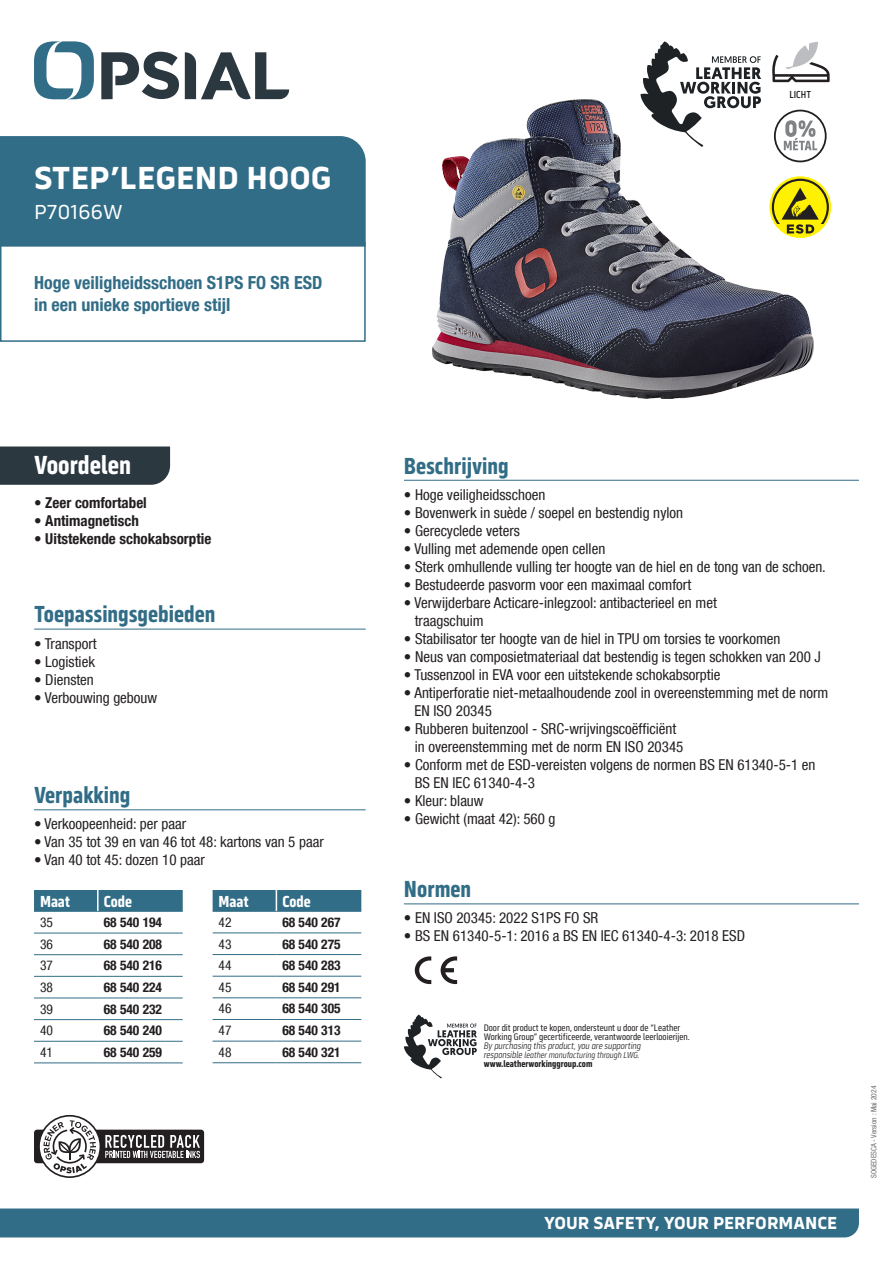
<style>
.page{position:relative;width:893px;height:1263px;background:#fff}
.page>*{position:absolute;margin:0;border:0;box-sizing:border-box;transform-origin:0 0}
.t1{font:700 33px "Serca";color:#fff}
.t2{font:700 27px "Serca Condensed";color:#fff}
.t3{font:700 24px "Serca Condensed";color:#326d87}
.t4{font:21px "Serca";letter-spacing:-.005em;color:#fff}
.t5{font:700 condensed 18px/21.6px "Helvetica Neue LT Com";color:#326d87}
.t6{font:700 18px "Serca";color:#fff}
.t7{font:700 16.5px "Serca Condensed";color:#fff}
.t8{font:condensed 15px/18px "Helvetica Neue LT Com";color:#231f20}
.t9{font:700 condensed 15px "Helvetica Neue LT Com";color:#231f20}
.t10{font:700 condensed 13.5px "Helvetica Neue LT Com";color:#231f20}
.t11{font:condensed 13.5px "Helvetica Neue LT Com";color:#231f20}
.t12{font:500 10.5px "Serca Condensed";color:#231f20}
.t13{font:9.75px/9px "Serca Condensed";color:#231f20}
.t14{font:italic 300 9.75px "Serca Condensed";color:#231f20}
.t15{font:700 9.75px "Serca Condensed";color:#231f20}
.t16{font:italic 300 9px "Serca Condensed";color:#231f20}
.t17{font:condensed 7.5px "Helvetica Neue LT Com";color:#6c6d70}
.s1{font-size:9.75px}
</style>
<div class="page">
<img style="left:432px;top:99px;width:381px;height:300px">
<div style="left:0;top:1208px;width:859px;height:29px;background:#326d87"></div>
<svg style="left:34px;top:41px;width:60px;height:58px"></svg>
<svg style="left:185px;top:52px;width:104px;height:48px"></svg>
<svg style="left:101px;top:52px;width:78px;height:47px"></svg>
<hr style="left:34px;top:809px;width:332px;height:1px;background:#326d87">
<div style="left:34px;top:890px;width:149px;height:21px;background:#326d87"></div>
<hr style="left:34px;top:911px;width:64px;height:1px;background:#326d87">
<hr style="left:98px;top:911px;width:85px;height:1px;background:#326d87">
<hr style="left:34px;top:933px;width:64px;height:1px;background:#326d87">
<hr style="left:98px;top:933px;width:85px;height:1px;background:#326d87">
<hr style="left:34px;top:954px;width:64px;height:1px;background:#326d87">
<hr style="left:98px;top:954px;width:85px;height:1px;background:#326d87">
<hr style="left:34px;top:976px;width:64px;height:1px;background:#326d87">
<hr style="left:98px;top:976px;width:85px;height:1px;background:#326d87">
<hr style="left:34px;top:997px;width:64px;height:1px;background:#326d87">
<hr style="left:98px;top:997px;width:85px;height:1px;background:#326d87">
<hr style="left:34px;top:1019px;width:64px;height:1px;background:#326d87">
<hr style="left:98px;top:1019px;width:85px;height:1px;background:#326d87">
<hr style="left:34px;top:1041px;width:64px;height:1px;background:#326d87">
<hr style="left:98px;top:1041px;width:85px;height:1px;background:#326d87">
<hr style="left:34px;top:1062px;width:64px;height:1px;background:#326d87">
<hr style="left:98px;top:1062px;width:85px;height:1px;background:#326d87">
<hr style="left:97px;top:890px;width:2px;height:21px;background:#fff">
<hr style="left:213px;top:911px;width:63px;height:1px;background:#326d87">
<hr style="left:276px;top:911px;width:85px;height:1px;background:#326d87">
<hr style="left:213px;top:932px;width:63px;height:1px;background:#326d87">
<hr style="left:276px;top:932px;width:85px;height:1px;background:#326d87">
<hr style="left:213px;top:954px;width:63px;height:1px;background:#326d87">
<hr style="left:276px;top:954px;width:85px;height:1px;background:#326d87">
<hr style="left:213px;top:976px;width:63px;height:1px;background:#326d87">
<hr style="left:276px;top:976px;width:85px;height:1px;background:#326d87">
<hr style="left:213px;top:997px;width:63px;height:1px;background:#326d87">
<hr style="left:276px;top:997px;width:85px;height:1px;background:#326d87">
<hr style="left:213px;top:1019px;width:63px;height:1px;background:#326d87">
<hr style="left:276px;top:1019px;width:85px;height:1px;background:#326d87">
<hr style="left:213px;top:1041px;width:63px;height:1px;background:#326d87">
<hr style="left:276px;top:1041px;width:85px;height:1px;background:#326d87">
<hr style="left:213px;top:1062px;width:63px;height:1px;background:#326d87">
<hr style="left:276px;top:1062px;width:85px;height:1px;background:#326d87">
<div style="left:213px;top:890px;width:148px;height:21px;background:#326d87"></div>
<hr style="left:404px;top:480px;width:455px;height:1px;background:#326d87">
<hr style="left:404px;top:903px;width:455px;height:1px;background:#326d87">
<hr style="left:34px;top:629px;width:332px;height:1px;background:#326d87">
<div style="left:0;top:446px;width:170px;height:39px;background:#2c3840"></div>
<div style="left:0;top:242px;width:366px;height:100px;border:2px solid #326d87"></div>
<div style="left:0;top:136px;width:366px;height:111px;background:#326d87"></div>
<div style="left:774px;top:110px;width:53px;height:52px;border:2px solid #231f20;border-radius:50%"></div>
<svg style="left:784px;top:120px;width:33px;height:30px"></svg>
<svg style="left:772px;top:42px;width:58px;height:40px"></svg>
<svg style="left:769px;top:176px;width:62px;height:62px"></svg>
<svg style="left:772px;top:179px;width:57px;height:55px;background:#c3b925"></svg>
<svg style="left:415px;top:956px;width:16px;height:28px"></svg>
<svg style="left:441px;top:956px;width:16px;height:28px"></svg>
<svg style="left:641px;top:41px;width:120px;height:106px"></svg>
<svg style="left:404px;top:1014px;width:73px;height:64px"></svg>
<div style="left:34px;top:1130px;width:170px;height:33px;background:#231f20;border-radius:3px"></div>
<svg style="left:38px;top:1115px;width:162px;height:63px"></svg>
<h1 class="t1" style="left:34px;top:158px;width:299px">STEP’LEGEND HOOG</h1>
<h3 class="t4" style="left:34px;top:200px;width:91px">P70166W</h3>
<p class="t5" style="left:34px;top:272px;width:290px">Hoge veiligheidsschoen S1PS FO SR ESD in een unieke sportieve stijl</p>
<h2 class="t2" style="left:34px;top:449px;width:98px">Voordelen</h2>
<p class="t9" style="left:34px;top:494px;width:114px">• Zeer comfortabel</p>
<p class="t9" style="left:34px;top:512px;width:106px">• Antimagnetisch</p>
<p class="t9" style="left:34px;top:530px;width:179px">• Uitstekende schokabsorptie</p>
<h3 class="t3" style="left:34px;top:600px;width:183px">Toepassingsgebieden</h3>
<p class="t8" style="left:34px;top:634px;width:64px">• Transport</p>
<p class="t8" style="left:34px;top:652px;width:62px">• Logistiek</p>
<p class="t8" style="left:34px;top:670px;width:61px">• Diensten</p>
<p class="t8" style="left:34px;top:688px;width:124px">• Verbouwing gebouw</p>
<h3 class="t3" style="left:34px;top:781px;width:98px">Verpakking</h3>
<p class="t8" style="left:34px;top:815px;width:154px">• Verkoopeenheid: per paar</p>
<p class="t8" style="left:34px;top:833px;width:291px">• Van 35 tot 39 en van 46 tot 48: kartons van 5 paar</p>
<p class="t8" style="left:34px;top:851px;width:172px">• Van 40 tot 45: dozen 10 paar</p>
<p class="t7" style="left:40px;top:892px;width:32px">Maat</p>
<p class="t7" style="left:104px;top:892px;width:30px">Code</p>
<p class="t11" style="left:40px;top:914px;width:14px">35</p>
<p class="t10" style="left:104px;top:914px;width:60px">68 540 194</p>
<p class="t11" style="left:40px;top:936px;width:14px">36</p>
<p class="t10" style="left:104px;top:936px;width:60px">68 540 208</p>
<p class="t11" style="left:40px;top:957px;width:14px">37</p>
<p class="t10" style="left:104px;top:957px;width:60px">68 540 216</p>
<p class="t11" style="left:40px;top:979px;width:14px">38</p>
<p class="t10" style="left:104px;top:979px;width:60px">68 540 224</p>
<p class="t11" style="left:40px;top:1001px;width:14px">39</p>
<p class="t10" style="left:104px;top:1001px;width:60px">68 540 232</p>
<p class="t11" style="left:40px;top:1022px;width:14px">40</p>
<p class="t10" style="left:104px;top:1022px;width:60px">68 540 240</p>
<p class="t11" style="left:40px;top:1044px;width:14px">41</p>
<p class="t10" style="left:104px;top:1044px;width:60px">68 540 259</p>
<p class="t7" style="left:219px;top:892px;width:32px">Maat</p>
<p class="t7" style="left:282px;top:892px;width:30px">Code</p>
<p class="t11" style="left:219px;top:914px;width:14px">42</p>
<p class="t10" style="left:282px;top:914px;width:60px">68 540 267</p>
<p class="t11" style="left:219px;top:936px;width:14px">43</p>
<p class="t10" style="left:282px;top:936px;width:60px">68 540 275</p>
<p class="t11" style="left:219px;top:957px;width:14px">44</p>
<p class="t10" style="left:282px;top:957px;width:60px">68 540 283</p>
<p class="t11" style="left:219px;top:979px;width:14px">45</p>
<p class="t10" style="left:282px;top:979px;width:60px">68 540 291</p>
<p class="t11" style="left:219px;top:1001px;width:14px">46</p>
<p class="t10" style="left:282px;top:1000px;width:60px">68 540 305</p>
<p class="t11" style="left:219px;top:1022px;width:14px">47</p>
<p class="t10" style="left:282px;top:1022px;width:60px">68 540 313</p>
<p class="t11" style="left:219px;top:1044px;width:14px">48</p>
<p class="t10" style="left:282px;top:1044px;width:60px">68 540 321</p>
<p class="t12" style="left:789px;top:88px;width:23px">LICHT</p>
<h3 class="t3" style="left:404px;top:452px;width:106px">Beschrijving</h3>
<p class="t8" style="left:404px;top:485px;width:143px">• Hoge veiligheidsschoen</p>
<p class="t8" style="left:404px;top:503px;width:281px">• Bovenwerk in suède / soepel en bestendig nylon</p>
<p class="t8" style="left:404px;top:521px;width:117px">• Gerecyclede veters</p>
<p class="t8" style="left:404px;top:539px;width:203px">• Vulling met ademende open cellen</p>
<p class="t8" style="left:404px;top:557px;width:423px">• Sterk omhullende vulling ter hoogte van de hiel en de tong van de schoen.</p>
<p class="t8" style="left:404px;top:575px;width:289px">• Bestudeerde pasvorm voor een maximaal comfort</p>
<p class="t8" style="left:415px;top:593px;width:304px;text-indent:-11px">• Verwijderbare Acticare-inlegzool: antibacterieel en met traagschuim</p>
<p class="t8" style="left:404px;top:629px;width:378px">• Stabilisator ter hoogte van de hiel in TPU om torsies te voorkomen</p>
<p class="t8" style="left:404px;top:647px;width:418px">• Neus van composietmateriaal dat bestendig is tegen schokken van 200 J</p>
<p class="t8" style="left:404px;top:665px;width:318px">• Tussenzool in EVA voor een uitstekende schokabsorptie</p>
<p class="t8" style="left:414px;top:683px;width:415px;text-indent:-10px">• Antiperforatie niet-metaalhoudende zool in overeenstemming met de norm<br>EN ISO 20345</p>
<p class="t8" style="left:415px;top:719px;width:270px;text-indent:-11px">• Rubberen buitenzool - SRC-wrijvingscoëfficiënt in overeenstemming met de norm EN ISO 20345</p>
<p class="t8" style="left:415px;top:755px;width:402px;text-indent:-11px">• Conform met de ESD-vereisten volgens de normen BS EN 61340-5-1 en<br>BS EN IEC 61340-4-3</p>
<p class="t8" style="left:404px;top:791px;width:81px">• Kleur: blauw</p>
<p class="t8" style="left:404px;top:809px;width:153px">• Gewicht (maat 42): 560 g</p>
<h3 class="t3" style="left:404px;top:875px;width:69px">Normen</h3>
<p class="t8" style="left:404px;top:909px;width:196px">• EN ISO 20345: 2022 S1PS FO SR</p>
<p class="t8" style="left:404px;top:927px;width:343px">• BS EN 61340-5-1: 2016 a BS EN IEC 61340-4-3: 2018 ESD</p>
<p class="t13" style="left:484px;top:1023px;width:208px">Door dit product te kopen, ondersteunt u door de “Leather<br>Working Group” gecertificeerde, verantwoorde leerlooierijen.</p>
<p class="t14" style="left:484px;top:1040px;width:159px">By purchasing this product, you are supporting</p>
<p class="t16" style="left:484px;top:1050px;width:157px"><span class="s1">responsible</span> leather manufacturing through LWG.</p>
<p class="t15" style="left:484px;top:1058px;width:110px">www.leatherworkinggroup.com</p>
<p class="t6" style="left:544px;top:1212px;width:295px">YOUR SAFETY, YOUR PERFORMANCE</p>
<p class="t17" style="left:869px;top:1178px;width:94px;rotate:-90deg">SOGEDESCA - Version : Mai 2024</p>
</div>
